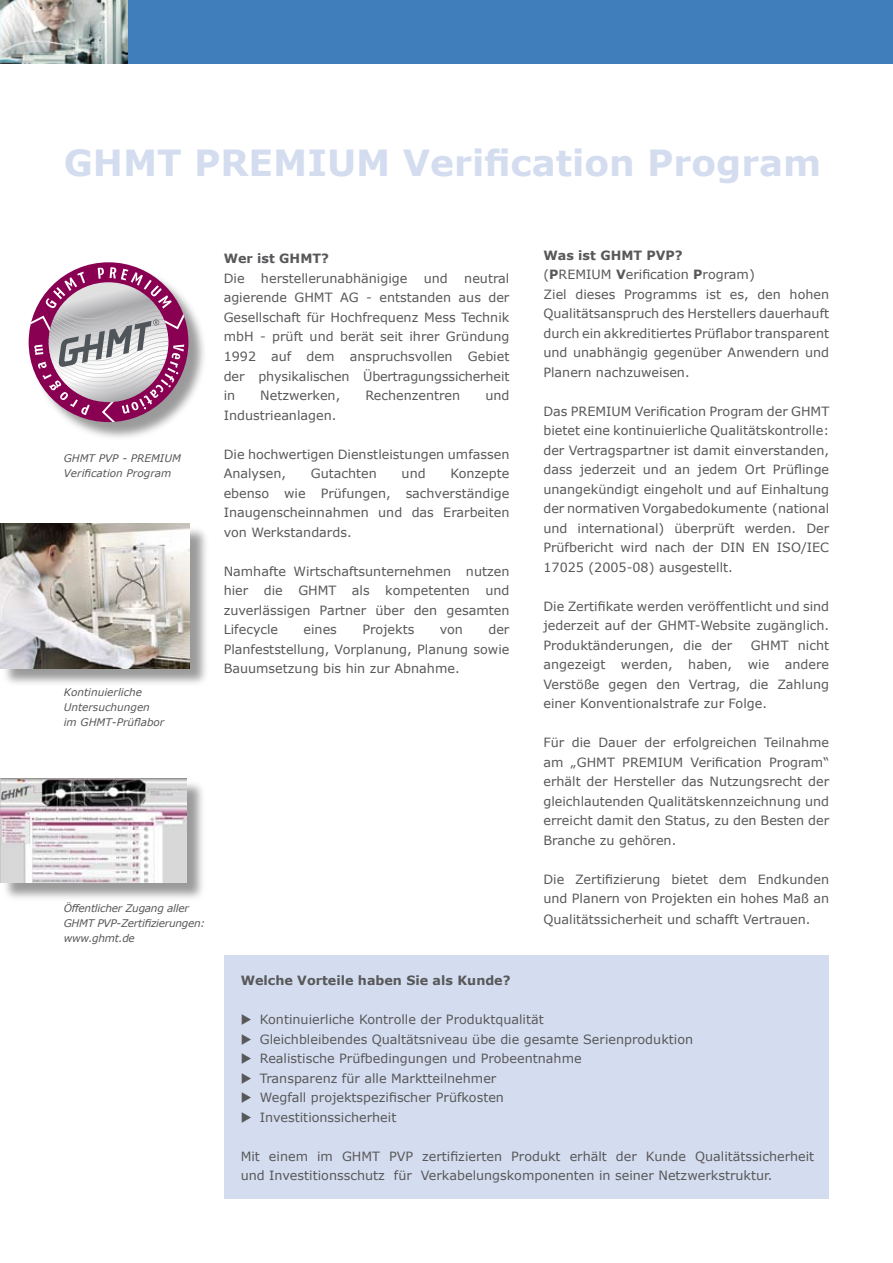
<style>
.page{position:relative;width:893px;height:1263px;background:#fff}
.page>*{position:absolute;margin:0;border:0;box-sizing:border-box;transform-origin:0 0}
.t1{font:700 36px "Verdana";color:#d4ddef}
.t2{font:12.75px/19.5px "Verdana";color:#58585a;text-align:justify}
.t3{font:700 12.75px "Verdana";color:#58585a}
.t4{font:italic 10.5px/15px "Verdana";color:#58585a}
.t5{font:italic 10.5px/15px "Verdana";letter-spacing:-.025em;color:#58585a}
.s1{font-weight:700}
</style>
<div class="page">
<div style="left:224px;top:955px;width:605px;height:244px;background:#d4ddef"></div>
<div style="left:128px;top:0;width:765px;height:64px;background:#3f7dbb"></div>
<div style="left:2px;top:780px;width:205px;height:123px;background:#000;opacity:.4"></div>
<img style="left:0;top:778px;width:187px;height:105px">
<div style="left:29px;top:263px;width:180px;height:179px;background:#000;opacity:.4"></div>
<svg style="left:29px;top:267px;width:159px;height:155px"></svg>
<div style="left:2px;top:525px;width:207px;height:164px;background:#000;opacity:.4"></div>
<img style="left:0;top:523px;width:190px;height:145px">
<img style="left:0;top:0;width:127px;height:64px">
<h1 class="t1" style="left:64px;top:140px;width:759px">GHMT PREMIUM Verification Program</h1>
<p class="t4" style="left:64px;top:450px;width:119px">GHMT PVP - PREMIUM<br>Verification Program</p>
<p class="t4" style="left:64px;top:684px;width:102px">Kontinuierliche<br>Untersuchungen im GHMT-Prüflabor</p>
<p class="t5" style="left:64px;top:900px;width:143px">Öffentlicher Zugang aller<br>GHMT PVP-Zertifizierungen: www.ghmt.de</p>
<p class="t3" style="left:224px;top:251px;width:107px">Wer ist GHMT?</p>
<p class="t2" style="left:224px;top:268px;width:22px">Die</p>
<p class="t2" style="left:261px;top:268px;width:148px">herstellerunabhänigige</p>
<p class="t2" style="left:424px;top:268px;width:26px">und</p>
<p class="t2" style="left:224px;top:268px;width:287px;text-indent:241px">neutral agierende GHMT AG - entstanden aus der Gesellschaft für Hochfrequenz Mess Technik mbH - prüft und berät seit ihrer Gründung 1992 auf dem anspruchsvollen Gebiet der physikalischen Übertragungssicherheit in</p>
<p class="t2" style="left:260px;top:385px;width:82px">Netzwerken,</p>
<p class="t2" style="left:365px;top:385px;width:96px">Rechenzentren</p>
<p class="t2" style="left:485px;top:385px;width:26px">und</p>
<p class="t2" style="left:224px;top:405px;width:114px">Industrieanlagen.</p>
<p class="t2" style="left:224px;top:444px;width:287px">Die hochwertigen Dienstleistungen umfassen<br>Analysen,</p>
<p class="t2" style="left:311px;top:463px;width:68px">Gutachten</p>
<p class="t2" style="left:402px;top:463px;width:26px">und</p>
<p class="t2" style="left:224px;top:463px;width:287px;text-indent:227px">Konzepte ebenso wie Prüfungen, sachverständige Inaugenscheinnahmen und das Erarbeiten von Werkstandards.</p>
<p class="t2" style="left:224px;top:561px;width:287px">Namhafte Wirtschaftsunternehmen nutzen hier die GHMT als kompetenten und zuverlässigen Partner über den gesamten Lifecycle</p>
<p class="t2" style="left:224px;top:619px;width:287px;text-indent:265px">der Planfeststellung, Vorplanung, Planung sowie Bauumsetzung bis hin zur Abnahme.</p>
<p class="t2" style="left:304px;top:619px;width:35px">eines</p>
<p class="t2" style="left:362px;top:619px;width:54px">Projekts</p>
<p class="t2" style="left:440px;top:619px;width:25px">von</p>
<p class="t2" style="left:543px;top:245px;width:287px;text-align:left"><span class="s1">Was ist GHMT PVP?<br></span>(<span class="s1">P</span>REMIUM <span class="s1">V</span>erification <span class="s1">P</span>rogram)<br>Ziel dieses Programms ist es, den hohen Qualitätsanspruch des Herstellers dauerhauft durch ein akkreditiertes Prüflabor transparent und unabhängig gegenüber Anwendern und Planern nachzuweisen.</p>
<p class="t2" style="left:543px;top:401px;width:287px">Das PREMIUM Verification Program der GHMT bietet eine kontinuierliche Qualitätskontrolle: der Vertragspartner ist damit einverstanden, dass jederzeit und an jedem Ort Prüflinge unangekündigt eingeholt und auf Einhaltung der normativen Vorgabedokumente (national und international) überprüft werden. Der Prüfbericht wird nach der DIN EN ISO/IEC 17025 (2005-08) ausgestellt.</p>
<p class="t2" style="left:543px;top:596px;width:287px">Die Zertifikate werden veröffentlicht und sind jederzeit auf der GHMT-Website zugänglich.<br>Produktänderungen, die der</p>
<p class="t2" style="left:543px;top:635px;width:287px;text-indent:207px">GHMT nicht angezeigt werden, haben, wie andere Verstöße gegen den Vertrag, die Zahlung einer Konventionalstrafe zur Folge.</p>
<p class="t2" style="left:543px;top:732px;width:287px">Für die Dauer der erfolgreichen Teilnahme am „GHMT PREMIUM Verification Program“ erhält der Hersteller das Nutzungsrecht der gleichlautenden Qualitätskennzeichnung und erreicht damit den Status, zu den Besten der Branche zu gehören.</p>
<p class="t2" style="left:543px;top:869px;width:287px">Die Zertifizierung bietet dem Endkunden und Planern von Projekten ein hohes Maß an</p>
<p class="t2" style="left:543px;top:909px;width:269px">Qualitätssicherheit und schafft Vertrauen.</p>
<p class="t3" style="left:241px;top:972px;width:271px">Welche Vorteile haben Sie als Kunde?</p>
<p class="t2" style="left:241px;top:1009px;width:305px">◆ Kontinuierliche Kontrolle der Produktqualität</p>
<p class="t2" style="left:241px;top:1029px;width:454px">◆ Gleichbleibendes Qualtätsniveau übe die gesamte Serienproduktion</p>
<p class="t2" style="left:241px;top:1048px;width:342px">◆ Realistische Prüfbedingungen und Probeentnahme</p>
<p class="t2" style="left:241px;top:1068px;width:257px">◆ Transparenz für alle Marktteilnehmer</p>
<p class="t2" style="left:241px;top:1087px;width:265px">◆ Wegfall projektspezifischer Prüfkosten</p>
<p class="t2" style="left:241px;top:1107px;width:157px">◆ Investitionssicherheit</p>
<p class="t2" style="left:241px;top:1146px;width:575px">Mit einem im GHMT PVP zertifizierten Produkt erhält der Kunde Qualitätssicherheit und Investitionsschutz für Verkabelungskomponenten in seiner Netzwerkstruktur.</p>
</div>
